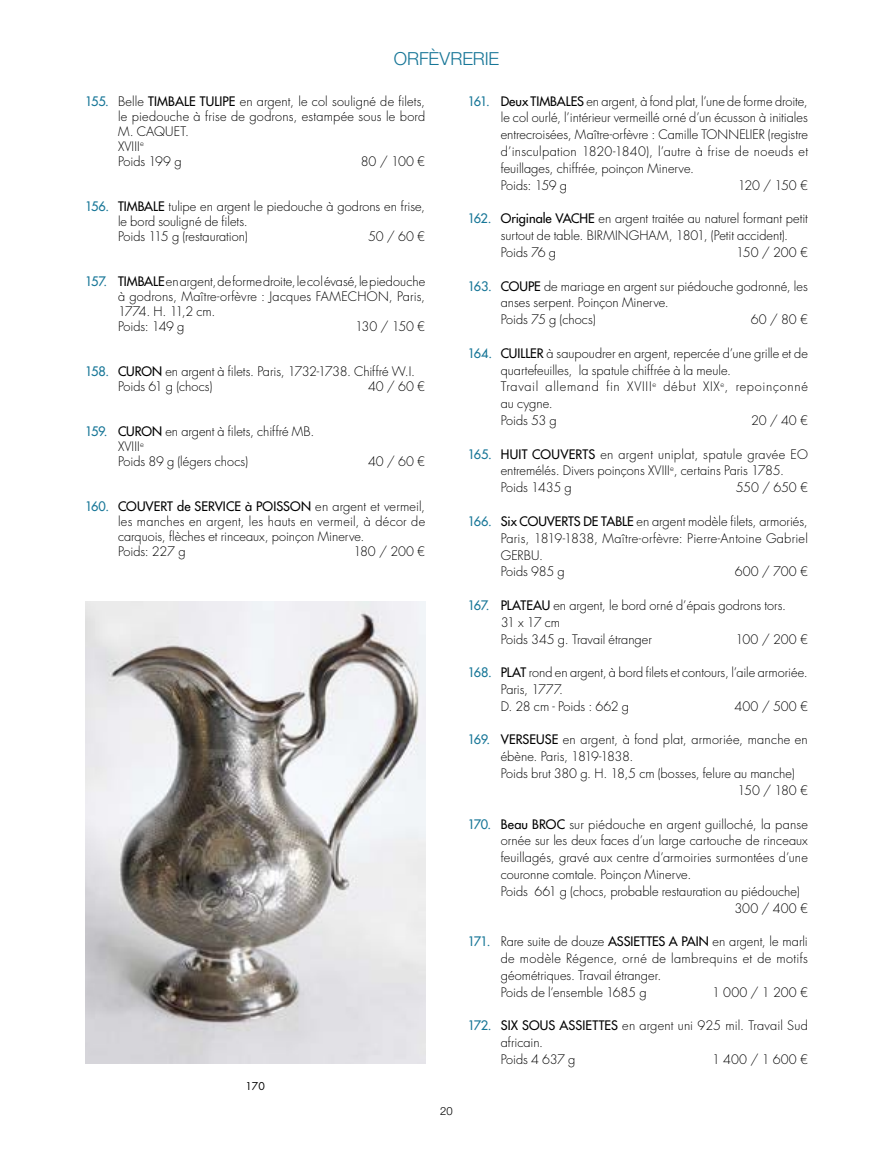
<style>
.page{position:relative;width:893px;height:1149px;background:#fff}
.page>*{position:absolute;margin:0;border:0;box-sizing:border-box;transform-origin:0 0}
.t1{font:300 18px "Helvetica Neue LT Std";color:#177697}
.t2{font:300 12.75px/16.8px "Futura Std";letter-spacing:.005em;color:#000}
.t3{font:300 12.75px "Futura Std";letter-spacing:-.02em;color:#000}
.t4{font:300 11.25px "Helvetica Neue LT Std";color:#000}
.t5{font:10.5px "Futura Std";color:#000}
.s1{font-weight:500;color:#177697}
.s2{font-weight:500}
</style>
<div class="page">
<img style="left:85px;top:601px;width:340px;height:462px">
<h1 class="t1" style="left:394px;top:48px;width:107px">ORFÈVRERIE</h1>
<p class="t2" style="left:118px;top:94px;width:309px;line-height:15px;text-indent:-33px"><span class="s1">155.</span> Belle <span class="s2">TIMBALE TULIPE</span> en argent, le col souligné de filets, le piedouche à frise de godrons, estampée sous le bord<br>M. CAQUET.<br>XVIII<sup>e<br></sup>Poids 199 g</p>
<p class="t2" style="left:361px;top:153px;width:66px">80 / 100 €</p>
<p class="t2" style="left:118px;top:199px;width:309px;line-height:15px;text-indent:-33px"><span class="s1">156.</span> <span class="s2">TIMBALE</span> tulipe en argent le piedouche à godrons en frise, le bord souligné de filets.<br>Poids 115 g (restauration)</p>
<p class="t2" style="left:368px;top:228px;width:59px">50 / 60 €</p>
<p class="t2" style="left:118px;top:274px;width:309px;line-height:15px;text-indent:-33px"><span class="s1">157.</span> <span class="s2">TIMBALE</span> en argent, de forme droite, le col évasé, le piedouche à godrons, Maître-orfèvre : Jacques FAMECHON, Paris, 1774. H. 11,2 cm.<br>Poids: 149 g</p>
<p class="t2" style="left:355px;top:318px;width:72px">130 / 150 €</p>
<p class="t2" style="left:118px;top:364px;width:299px;line-height:15px;text-indent:-33px"><span class="s1">158.</span> <span class="s2">CURON</span> en argent à filets. Paris, 1732-1738. Chiffré W.I.<br>Poids 61 g (chocs)</p>
<p class="t2" style="left:368px;top:378px;width:59px">40 / 60 €</p>
<p class="t2" style="left:118px;top:424px;width:198px;line-height:15px;text-indent:-33px"><span class="s1">159.</span> <span class="s2">CURON</span> en argent à filets, chiffré MB.<br>XVIII<sup>e<br></sup>Poids 89 g (légers chocs)</p>
<p class="t2" style="left:368px;top:453px;width:59px">40 / 60 €</p>
<p class="t2" style="left:118px;top:499px;width:309px;line-height:15px;text-indent:-33px"><span class="s1">160.</span> <span class="s2">COUVERT de SERVICE à POISSON</span> en argent et vermeil, les manches en argent, les hauts en vermeil, à décor de carquois, flèches et rinceaux, poinçon Minerve.<br>Poids: 227 g</p>
<p class="t2" style="left:353px;top:543px;width:73px">180 / 200 €</p>
<p class="t5" style="left:245px;top:1078px;width:21px">170</p>
<p class="t4" style="left:440px;top:1103px;width:14px">20</p>
<p class="t2" style="left:501px;top:93px;width:309px;text-indent:-33px"><span class="s1">161.</span> <span class="s2">Deux TIMBALES</span> en argent, à fond plat, l’une de forme droite, le col ourlé, l’intérieur vermeillé orné d’un écusson à initiales entrecroisées, Maître-orfèvre : Camille TONNELIER (registre d’insculpation 1820-1840), l’autre à frise de noeuds et feuillages, chiffrée, poinçon Minerve.<br>Poids: 159 g</p>
<p class="t2" style="left:738px;top:177px;width:71px">120 / 150 €</p>
<p class="t2" style="left:501px;top:210px;width:309px;text-indent:-33px"><span class="s1">162.</span> <span class="s2">Originale VACHE</span> en argent traitée au naturel formant petit surtout de table. BIRMINGHAM, 1801, (Petit accident).<br>Poids 76 g</p>
<p class="t2" style="left:736px;top:244px;width:73px">150 / 200 €</p>
<p class="t2" style="left:501px;top:278px;width:309px;text-indent:-33px"><span class="s1">163.</span> <span class="s2">COUPE</span> de mariage en argent sur piédouche godronné, les anses serpent. Poinçon Minerve.<br>Poids 75 g (chocs)</p>
<p class="t2" style="left:751px;top:311px;width:59px">60 / 80 €</p>
<p class="t2" style="left:501px;top:345px;width:309px;text-indent:-33px"><span class="s1">164.</span> <span class="s2">CUILLER</span> à saupoudrer en argent, repercée d’une grille et de quartefeuilles, la spatule chiffrée à la meule.<br>Travail allemand fin XVIII<sup>e</sup> début XIX<sup>e</sup>, repoinçonné au cygne.<br>Poids 53 g</p>
<p class="t2" style="left:751px;top:412px;width:58px">20 / 40 €</p>
<p class="t2" style="left:501px;top:446px;width:309px;text-indent:-33px"><span class="s1">165.</span> <span class="s2">HUIT COUVERTS</span> en argent uniplat, spatule gravée EO entremélés. Divers poinçons XVIII<sup>e</sup>, certains Paris 1785.<br>Poids 1435 g</p>
<p class="t2" style="left:736px;top:479px;width:74px">550 / 650 €</p>
<p class="t2" style="left:501px;top:513px;width:309px;text-indent:-33px"><span class="s1">166.</span> <span class="s2">Six COUVERTS DE TABLE</span> en argent modèle filets, armoriés, Paris, 1819-1838, Maître-orfèvre: Pierre-Antoine Gabriel GERBU.<br>Poids 985 g</p>
<p class="t2" style="left:735px;top:563px;width:75px">600 / 700 €</p>
<p class="t2" style="left:501px;top:597px;width:287px;text-indent:-33px"><span class="s1">167.</span> <span class="s2">PLATEAU</span> en argent, le bord orné d’épais godrons tors.<br>31 x 17 cm<br>Poids 345 g. Travail étranger</p>
<p class="t2" style="left:735px;top:630px;width:74px">100 / 200 €</p>
<p class="t2" style="left:501px;top:664px;width:309px;text-indent:-33px"><span class="s1">168.</span> <span class="s2">PLAT</span> rond en argent, à bord filets et contours, l’aile armoriée.<br>Paris, 1777.<br>D. 28 cm - Poids : 662 g</p>
<p class="t2" style="left:735px;top:698px;width:75px">400 / 500 €</p>
<p class="t2" style="left:468px;top:731px;width:342px"><span class="s1">169.</span> <span class="s2">VERSEUSE</span> en argent, à fond plat, armoriée, manche en</p>
<p class="t3" style="left:501px;top:748px;width:134px">ébène. Paris, 1819-1838.</p>
<p class="t2" style="left:501px;top:765px;width:295px">Poids brut 380 g. H. 18,5 cm (bosses, felure au manche)</p>
<p class="t2" style="left:738px;top:782px;width:72px">150 / 180 €</p>
<p class="t2" style="left:468px;top:815px;width:342px"><span class="s1">170.</span> <span class="s2">Beau BROC</span> sur piédouche en argent guilloché, la panse</p>
<p class="t2" style="left:501px;top:832px;width:309px">ornée sur les deux faces d’un large cartouche de rinceaux</p>
<p class="t2" style="left:501px;top:849px;width:309px">feuillagés, gravé aux centre d’armoiries surmontées d’une</p>
<p class="t2" style="left:501px;top:866px;width:192px">couronne comtale. Poinçon Minerve.</p>
<p class="t2" style="left:501px;top:882px;width:301px">Poids 661 g (chocs, probable restauration au piédouche)</p>
<p class="t2" style="left:734px;top:899px;width:75px">300 / 400 €</p>
<p class="t2" style="left:501px;top:933px;width:309px;text-indent:-33px"><span class="s1">171.</span> Rare suite de douze <span class="s2">ASSIETTES A PAIN</span> en argent, le marli de modèle Régence, orné de lambrequins et de motifs géométriques. Travail étranger.<br>Poids de l’ensemble 1685 g</p>
<p class="t2" style="left:712px;top:983px;width:97px">1 000 / 1 200 €</p>
<p class="t2" style="left:501px;top:1017px;width:309px;text-indent:-33px"><span class="s1">172.</span> <span class="s2">SIX SOUS ASSIETTES</span> en argent uni 925 mil. Travail Sud africain.<br>Poids 4 637 g</p>
<p class="t2" style="left:712px;top:1050px;width:97px">1 400 / 1 600 €</p>
</div>
